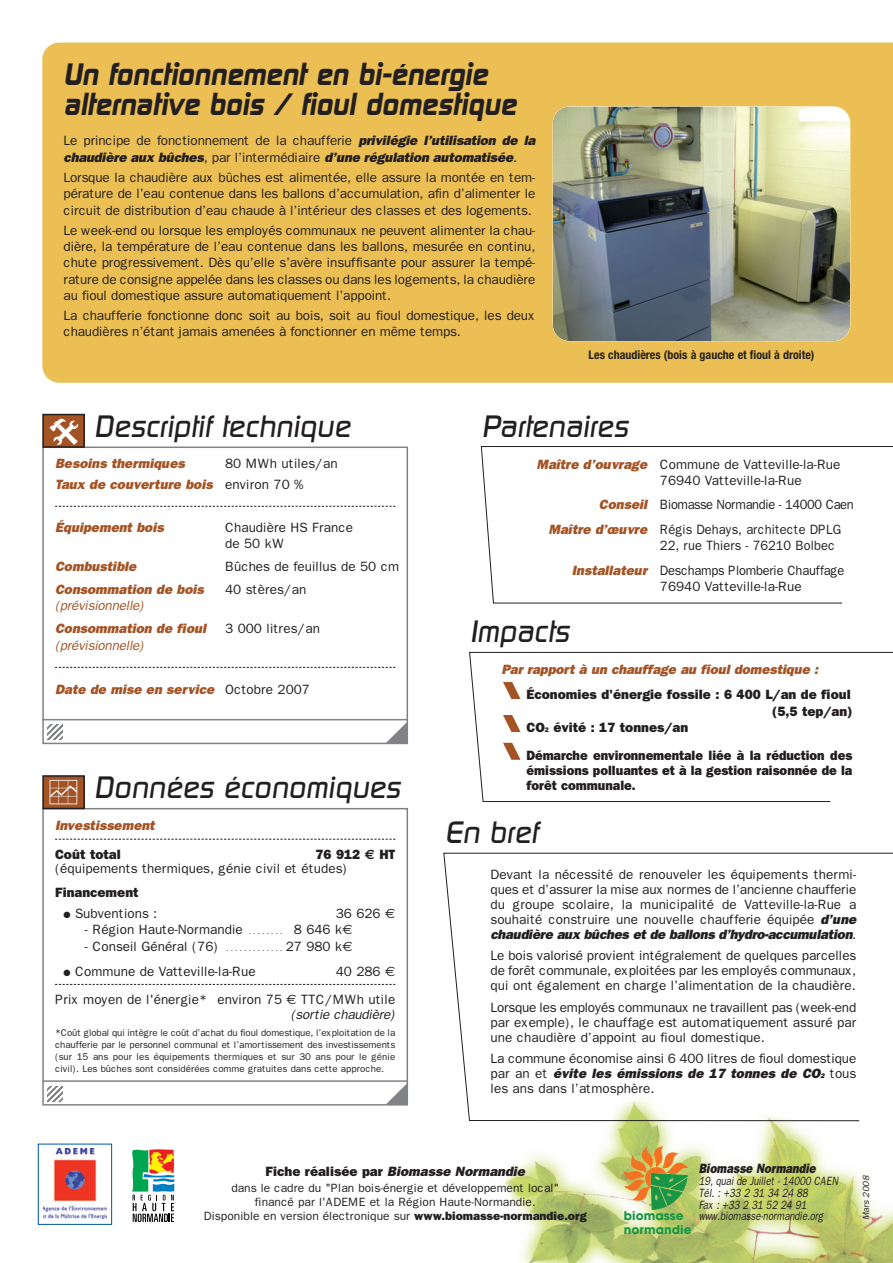
<style>
.page{position:relative;width:893px;height:1263px;background:#fff}
.page>*{position:absolute;margin:0;border:0;box-sizing:border-box;transform-origin:0 0}
.t1{font:500 30px "Digital";letter-spacing:-.005em;color:#231f20}
.t2{font:700 30px/30px "Idigital";color:#231f20}
.t3{font:13.5px/15px "Franklin Gothic";color:#231f20}
.t4{font:italic 800 13.5px/23px "Franklin Gothic";letter-spacing:-.005em;color:#a35324}
.t5{font:italic 800 13.5px/16.2px "Franklin Gothic";color:#231f20}
.t6{font:800 13.5px/15px "Franklin Gothic";color:#231f20;text-align:justify;scale:.95 1}
.t7{font:800 13.5px "Franklin Gothic";color:#231f20}
.t8{font:13.5px/24.8px "Franklin Gothic";color:#231f20;scale:.95 1}
.t9{font:13.5px/24.8px "Franklin Gothic";letter-spacing:-.02em;color:#231f20;scale:.95 1}
.t10{font:italic 13.5px "Franklin Gothic";color:#231f20}
.t11{font:italic 800 13.5px "Franklin Gothic";color:#231f20;scale:.85 1}
.t12{font:italic 13.5px "Franklin Gothic";color:#a35324}
.t13{font:12px/14.4px "Franklin Gothic";color:#231f20;text-align:center}
.t14{font:italic 12px/11.9px "Franklin Gothic";color:#231f20;scale:.8 1}
.t15{font:700 condensed 12px "Helvetica Neue";color:#231f20}
.t16{font:700 12px "Avant Garde";color:#189646}
.t17{font:9.75px/11.7px "Franklin Gothic";color:#231f20;text-align:justify}
.t18{font:italic 9px "Franklin Gothic";letter-spacing:.005em;color:#231f20}
.s1{font-weight:400;font-style:normal}
.s2{font-weight:800;font-style:italic;color:#a35324}
.s3{font-size:6.75px}
.s4{font-weight:800;font-style:italic}
.s5{font-weight:800;font-style:italic;font-size:6.75px}
.s6{font-weight:400}
.s7{font-weight:400;font-style:normal;color:#231f20}
.s8{font-weight:800}
.s9{font-family:"Euro Sans";font-weight:700}
.s10{font-family:"Euro Sans"}
.s11{font-size:7.5px}
.s12{font-style:normal}
</style>
<div class="page">
<img style="left:503px;top:1121px;width:390px;height:142px">
<div style="left:42px;top:43px;width:851px;height:340px;background:#ebbf53"></div>
<img style="left:43px;top:1149px;width:64px;height:70px">
<div style="left:38px;top:1144px;width:74px;height:81px;border:1px solid #0155a5"></div>
<svg style="left:132px;top:1149px;width:42px;height:73px"></svg>
<img style="left:553px;top:106px;width:297px;height:235px;border-radius:17px">
<svg style="left:385px;top:720px;width:20px;height:21px"></svg>
<svg style="left:47px;top:725px;width:15px;height:15px"></svg>
<div style="left:42px;top:447px;width:366px;height:297px;border:2px solid #808285"></div>
<div style="left:43px;top:415px;width:41px;height:32px;background:#a35324"></div>
<div style="left:42px;top:414px;width:43px;height:34px;border:2px solid #231f20"></div>
<svg style="left:55px;top:506px;width:340px;height:1px"></svg>
<svg style="left:55px;top:667px;width:340px;height:1px"></svg>
<hr style="left:42px;top:719px;width:366px;height:1px;background:#808285">
<svg style="left:387px;top:1085px;width:18px;height:18px"></svg>
<svg style="left:47px;top:1086px;width:15px;height:15px"></svg>
<div style="left:42px;top:808px;width:366px;height:298px;border:2px solid #808285"></div>
<svg style="left:45px;top:778px;width:37px;height:28px"></svg>
<svg style="left:50px;top:780px;width:27px;height:24px"></svg>
<div style="left:42px;top:775px;width:43px;height:34px;border:2px solid #231f20"></div>
<svg style="left:55px;top:839px;width:340px;height:1px"></svg>
<svg style="left:55px;top:984px;width:340px;height:1px"></svg>
<hr style="left:42px;top:1080px;width:366px;height:2px;background:#808285">
<svg style="left:480px;top:446px;width:413px;height:158px"></svg>
<svg style="left:469px;top:652px;width:424px;height:150px"></svg>
<svg style="left:624px;top:1147px;width:63px;height:63px;background:#afad61"></svg>
<svg style="left:443px;top:852px;width:450px;height:269px"></svg>
<h1 class="t2" style="left:64px;top:62px;width:454px">Un fonctionnement en bi-énergie alternative bois / fioul domestique</h1>
<p class="t5" style="left:64px;top:134px;width:475px"><span class="s1">Le principe de fonctionnement de la chaufferie</span> privilégie l’utilisation de la chaudière aux bûches<span class="s1">, p a r l ’ i n t e r m é d i a i r e</span> d’une régulation automatisée<span class="s1">.</span></p>
<p class="t3" style="left:64px;top:171px;width:473px;line-height:16.2px;text-align:justify">Lorsque la chaudière aux bûches est alimentée, elle assure la montée en tem&shy;pérature de l’eau contenue dans les ballons d’accumulation, afin d’alimenter le circuit de distribution d’eau chaude à l’intérieur des classes et des logements.</p>
<p class="t3" style="left:64px;top:223px;width:473px;line-height:16.2px;text-align:justify">Le week-end ou lorsque les employés communaux ne peuvent alimenter la chau&shy;dière, la température de l’eau contenue dans les ballons, mesurée en continu, chute progressivement. Dès qu’elle s’avère insuffisante pour assurer la tempé&shy;rature de consigne appelée dans les classes ou dans les logements, la chaudière au fioul domestique assure automatiquement l’appoint.</p>
<p class="t3" style="left:64px;top:309px;width:473px;line-height:16.2px">La chaufferie fonctionne donc soit au bois, soit au fioul domestique, les deux chaudières n’étant jamais amenées à fonctionner en même temps.</p>
<p class="t15" style="left:588px;top:351px;width:227px">Les chaudières (bois à gauche et fioul à droite)</p>
<h1 class="t1" style="left:94px;top:415px;width:261px">Descriptif technique</h1>
<h1 class="t1" style="left:482px;top:415px;width:152px">Partenaires</h1>
<p class="t4" style="left:55px;top:453px;width:133px">Besoins thermiques</p>
<p class="t3" style="left:660px;top:457px;width:182px;line-height:16.2px;text-indent:-124px"><span class="s2">Maître d’ouvrage</span> Commune de Vatteville-la-Rue<br>76940 Vatteville-la-Rue</p>
<p class="t8" style="left:548px;top:494px;width:323px;text-indent:50px"><span class="s2">Conseil</span> Biomasse Normandie - 14000 Caen<br><span class="s2">Maître d’œuvre</span> Régis Dehays, architecte DPLG</p>
<p class="t9" style="left:572px;top:535px;width:288px;text-indent:88px">22, rue Thiers - 76210 Bolbec<br><span class="s2">Installateur</span> Deschamps Plomberie Chauffage</p>
<p class="t3" style="left:660px;top:580px;width:143px">76940 Vatteville-la-Rue</p>
<h1 class="t1" style="left:470px;top:621px;width:104px">Impacts</h1>
<p class="t4" style="left:501px;top:659px;width:320px">Par rapport à un chauffage au fioul domestique :</p>
<p class="t7" style="left:526px;top:690px;width:326px">Économies d'énergie fossile : 6 400 L/an de fioul</p>
<p class="t7" style="left:772px;top:706px;width:82px">(5,5 tep/an)</p>
<p class="t7" style="left:526px;top:723px;width:163px">CO<span class="s3">2</span> évité : 17 tonnes/an</p>
<p class="t6" style="left:526px;top:749px;width:344px">Démarche environnementale liée à la réduction des émissions polluantes et à la gestion raisonnée de la forêt communale.</p>
<h1 class="t1" style="left:445px;top:822px;width:95px">En bref</h1>
<p class="t3" style="left:491px;top:868px;width:369px">Devant la nécessité de renouveler les équipements thermi&shy;ques et d’assurer la mise aux normes de l’ancienne chaufferie du groupe scolaire, la municipalité de Vatteville-la-Rue a souhaité construire une nouvelle chaufferie équipée <span class="s4">d’une chaudière aux bûches et de ballons d’hydro-accumulation</span>.</p>
<p class="t3" style="left:491px;top:949px;width:367px;text-align:justify">Le bois valorisé provient intégralement de quelques parcelles de forêt communale, exploitées par les employés communaux, qui ont également en charge l’alimentation de la chaudière.</p>
<p class="t3" style="left:491px;top:1001px;width:367px;text-align:justify">Lorsque les employés communaux ne travaillent pas (week-end par exemple), le chauffage est automatiquement assuré par une chaudière d’appoint au fioul domestique.</p>
<p class="t3" style="left:491px;top:1052px;width:367px;text-align:justify">La commune économise ainsi 6 400 litres de fioul domestique p a r a n e t <span class="s4">évite les émissions de 17 tonnes de CO</span><span class="s5">2</span> t o u s les ans dans l’atmosphère.</p>
<p class="t3" style="left:55px;top:454px;width:284px;line-height:21.3px;text-indent:170px">80 MWh utiles/an<br><span class="s2">Taux de couverture bois</span> e n v i r o n 7 0 %</p>
<p class="t4" style="left:55px;top:517px;width:112px">Équipement bois</p>
<p class="t3" style="left:225px;top:521px;width:129px;line-height:16.2px">Chaudière HS France de 50 kW</p>
<p class="t4" style="left:55px;top:556px;width:85px">Combustible</p>
<p class="t3" style="left:225px;top:560px;width:175px">Bûches de feuillus de 50 cm</p>
<p class="t4" style="left:55px;top:579px;width:152px">Consommation de bois</p>
<p class="t3" style="left:225px;top:583px;width:83px">40 stères/an</p>
<p class="t4" style="left:55px;top:595px;width:267px"><span class="s6">(prévisionnelle)<br></span>Consommation de fioul <span class="s7">3 0 0 0 l i t r e s / a n</span></p>
<p class="t12" style="left:55px;top:640px;width:93px">(prévisionnelle)</p>
<p class="t4" style="left:55px;top:679px;width:256px">Date de mise en service <span class="s7">O c t o b r e 2 0 0 7</span></p>
<h1 class="t1" style="left:94px;top:776px;width:311px">Données économiques</h1>
<p class="t4" style="left:55px;top:815px;width:103px">Investissement</p>
<p class="t7" style="left:55px;top:849px;width:67px">Coût total</p>
<p class="t3" style="left:55px;top:848px;width:342px;line-height:14.1px;text-indent:260px"><span class="s8">76 912</span> <span class="s9">€</span> <span class="s8">HT </span>(équipements thermiques, génie civil et études)</p>
<p class="t7" style="left:55px;top:888px;width:85px">Financement</p>
<p class="t3" style="left:64px;top:907px;width:95px">● Subventions :</p>
<p class="t3" style="left:336px;top:907px;width:61px">36 626 <span class="s10">€</span></p>
<p class="t3" style="left:85px;top:923px;width:269px">- Région Haute-Normandie <span class="s11">. . . . . . . .</span> 8 646 k<span class="s10">€</span></p>
<p class="t3" style="left:85px;top:940px;width:269px">- Conseil Général (76) <span class="s11">. . . . . . . . . . . . .</span> 27 980 k<span class="s10">€</span></p>
<p class="t3" style="left:64px;top:965px;width:194px">● Commune de Vatteville-la-Rue</p>
<p class="t3" style="left:55px;top:958px;width:342px;line-height:28.8px;text-align:right">40 286 <span class="s10">€<br></span>Prix moyen de l'énergie* environ 75 <span class="s10">€</span> TTC/MWh utile</p>
<p class="t10" style="left:291px;top:1009px;width:108px">(sortie chaudière)</p>
<p class="t17" style="left:55px;top:1028px;width:342px">*Coût global qui intègre le coût d’achat du fioul domestique, l’exploitation de la chaufferie par le personnel communal et l’amortissement des investissements (sur 15 ans pour les équipements thermiques et sur 30 ans pour le génie civil). Les bûches sont considérées comme gratuites dans cette approche.</p>
<p class="t5" style="left:266px;top:1165px;width:263px"><span class="s12">F i c h e r é a l i s é e p a r</span> Biomasse Normandie</p>
<p class="t13" style="left:204px;top:1181px;width:384px">dans le cadre du "Plan bois-énergie et développement local"<br>financé par l'ADEME et la Région Haute-Normandie.<br>Disponible en version électronique sur <span class="s8">www.biomasse-normandie.org</span></p>
<p class="t11" style="left:699px;top:1164px;width:141px">Biomasse Normandie</p>
<p class="t14" style="left:699px;top:1176px;width:178px">19, quai de Juillet - 14000 CAEN<br>Tél. : +33 2 31 34 24 88<br>Fax : +33 2 31 52 24 91</p>
<p class="t16" style="left:624px;top:1211px;width:61px">biomasse</p>
<p class="t14" style="left:699px;top:1211px;width:157px">www.biomasse-normandie.org</p>
<p class="t16" style="left:624px;top:1225px;width:69px">normandie</p>
<p class="t18" style="left:863px;top:1220px;width:46px;rotate:-90deg">Mars 2008</p>
</div>
